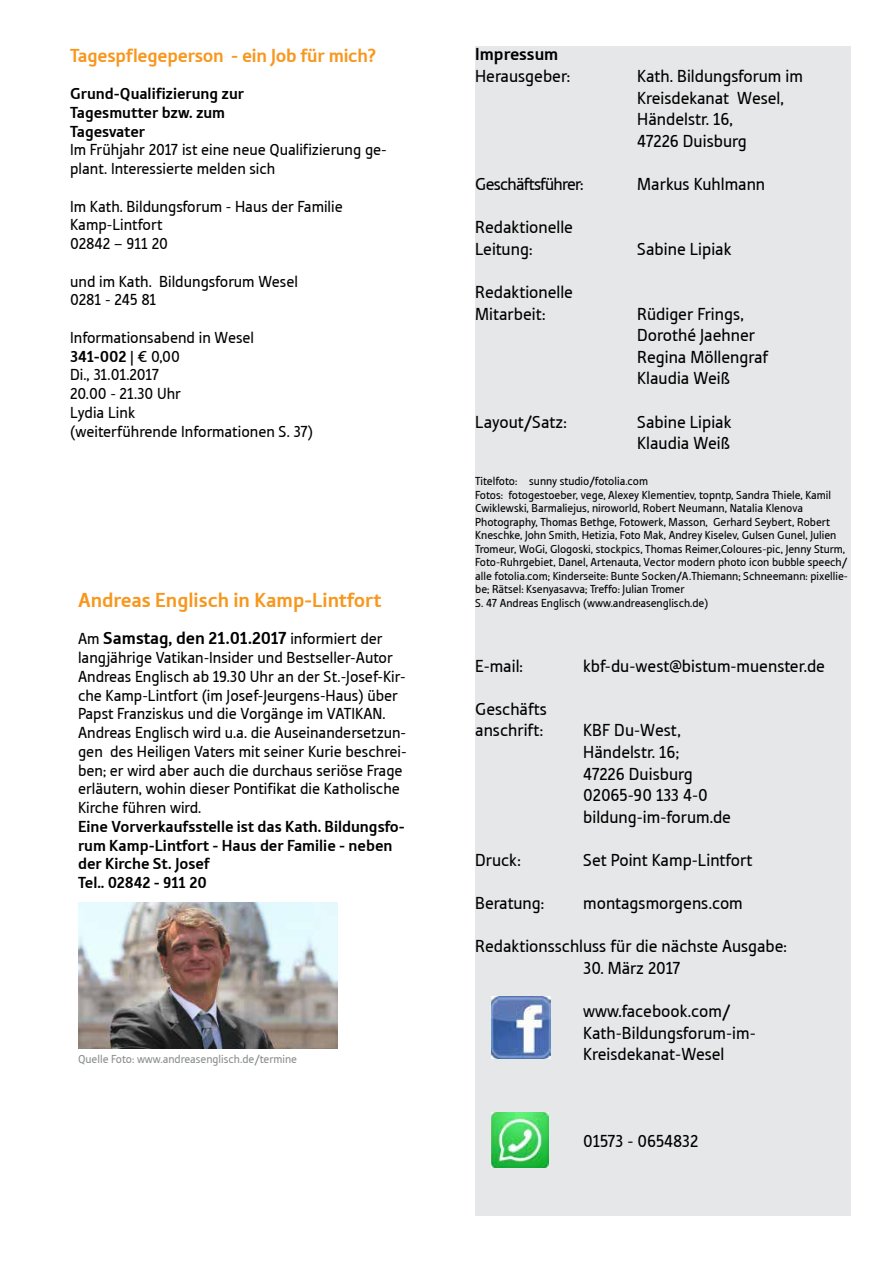
<style>
.page{position:relative;width:893px;height:1263px;background:#fff}
.page>*{position:absolute;margin:0;border:0;box-sizing:border-box;transform-origin:0 0}
.t1{font:21px "Tabula ITCTT Bold";color:#f8971d}
.t2{font:19.5px "Tabula ITCTT Bold";letter-spacing:-.01em;color:#f8971d}
.t3{font:18px/21.6px "Tabula ITCTT Book";color:#000}
.t4{font:18px "Tabula ITCTT Bold";color:#000}
.t5{font:18px "Tabula ITCTT Book";letter-spacing:-.04em;color:#000}
.t6{font:16.5px/18.8px "Tabula ITCTT Book";color:#000}
.t7{font:16.5px/18.8px "Tabula ITCTT Bold";color:#000}
.t8{font:12px/13.5px "Tabula ITCTT Book";color:#000}
.t9{font:12px "Tabula ITCTT Book";color:#8b8e90}
.s1{font-family:"Tabula ITCTT Book"}
.s2{font-family:"Tabula ITCTT Book";font-size:16.5px}
</style>
<div class="page">
<img style="left:78px;top:902px;width:259px;height:147px">
<div style="left:475px;top:47px;width:375px;height:1169px;background:#e6e7e8"></div>
<img style="left:492px;top:997px;width:59px;height:62px">
<img style="left:492px;top:1112px;width:56px;height:56px">
<p class="t2" style="left:70px;top:44px;width:307px">Tagespflegeperson - ein Job für mich?</p>
<p class="t7" style="left:70px;top:84px;width:176px">Grund-Qualifizierung zur<br>Tagesmutter bzw. zum<br>Tagesvater</p>
<p class="t6" style="left:70px;top:140px;width:318px">Im Frühjahr 2017 ist eine neue Qualifizierung ge&shy;plant. Interessierte melden sich</p>
<p class="t6" style="left:70px;top:197px;width:274px">Im Kath. Bildungsforum - Haus der Familie<br>Kamp-Lintfort<br>02842 – 911 20</p>
<p class="t6" style="left:70px;top:272px;width:229px">und im Kath. Bildungsforum Wesel<br>0281 - 245 81</p>
<p class="t6" style="left:70px;top:328px;width:185px">Informationsabend in Wesel</p>
<p class="t7" style="left:70px;top:347px;width:111px">341-002 <span class="s1">| € 0,00</span></p>
<p class="t6" style="left:70px;top:365px;width:244px">Di., 31.01.2017<br>20.00 - 21.30 Uhr<br>Lydia Link<br>(weiterführende Informationen S. 37)</p>
<p class="t1" style="left:78px;top:587px;width:305px">Andreas Englisch in Kamp-Lintfort</p>
<p class="t4" style="left:78px;top:628px;width:306px"><span class="s2">Am</span> Samstag, den 21.01.2017 <span class="s2">informiert der</span></p>
<p class="t6" style="left:78px;top:648px;width:329px">langjährige Vatikan-Insider und Bestseller-Autor Andreas Englisch ab 19.30 Uhr an der St.-Josef-Kir&shy;che Kamp-Lintfort (im Josef-Jeurgens-Haus) über Papst Franziskus und die Vorgänge im VATIKAN</p>
<p class="t6" style="left:78px;top:704px;width:330px;text-indent:304px">.<br>Andreas Englisch wird u.a. die Auseinandersetzun&shy;gen des Heiligen Vaters mit seiner Kurie beschrei&shy;ben; er wird aber auch die durchaus seriöse Frage erläutern, wohin dieser Pontifikat die Katholische Kirche führen wird.</p>
<p class="t7" style="left:78px;top:817px;width:328px">Eine Vorverkaufsstelle ist das Kath. Bildungsfo&shy;rum Kamp-Lintfort - Haus der Familie - neben der Kirche St. Josef<br>Tel.. 02842 - 911 20</p>
<p class="t9" style="left:78px;top:1052px;width:221px">Quelle Foto: www.andreasenglisch.de/termine</p>
<p class="t4" style="left:475px;top:44px;width:85px">Impressum</p>
<p class="t3" style="left:475px;top:65px;width:124px">Herausgeber: K</p>
<p class="t3" style="left:646px;top:65px;width:158px">ath. Bildungsforum im</p>
<p class="t3" style="left:475px;top:87px;width:44px">K</p>
<p class="t3" style="left:646px;top:87px;width:139px">reisdekanat Wesel,</p>
<p class="t3" style="left:475px;top:108px;width:44px">H</p>
<p class="t3" style="left:637px;top:108px;width:111px;text-align:center">ändelstr. 16,<br>47226 Duisburg</p>
<p class="t5" style="left:475px;top:174px;width:143px">Geschäftsführer: M</p>
<p class="t3" style="left:651px;top:173px;width:115px">arkus Kuhlmann</p>
<p class="t3" style="left:475px;top:216px;width:99px">Redaktionelle<br>Leitung:</p>
<p class="t3" style="left:637px;top:238px;width:96px">Sabine Lipiak</p>
<p class="t3" style="left:475px;top:281px;width:105px">Redaktionelle<br>Mitarbeit: R</p>
<p class="t3" style="left:647px;top:303px;width:98px">üdiger Frings,</p>
<p class="t3" style="left:475px;top:324px;width:44px">D</p>
<p class="t3" style="left:648px;top:324px;width:109px">orothé Jaehner</p>
<p class="t3" style="left:475px;top:346px;width:44px">R</p>
<p class="t3" style="left:647px;top:346px;width:123px">egina Möllengraf</p>
<p class="t3" style="left:475px;top:367px;width:44px">K</p>
<p class="t3" style="left:646px;top:367px;width:85px">laudia Weiß</p>
<p class="t3" style="left:475px;top:411px;width:93px">Layout/Satz:</p>
<p class="t3" style="left:637px;top:411px;width:96px">Sabine Lipiak</p>
<p class="t3" style="left:475px;top:432px;width:44px">K</p>
<p class="t3" style="left:646px;top:432px;width:85px">laudia Weiß</p>
<p class="t8" style="left:475px;top:474px;width:374px">Titelfoto: sunny studio/fotolia.com<br>Fotos: fotogestoeber, vege, Alexey Klementiev, topntp, Sandra Thiele, Kamil Cwiklewski, Barmaliejus, niroworld, Robert Neumann, Natalia Klenova Photography, Thomas Bethge, Fotowerk, Masson, Gerhard Seybert, Robert Kneschke, John Smith, Hetizia, Foto Mak, Andrey Kiselev, Gulsen Gunel, Julien Tromeur, WoGi, Glogoski, stockpics, Thomas Reimer,Coloures-pic, Jenny Sturm, Foto-Ruhrgebiet, Danel, Artenauta, Vector modern photo icon bubble speech/ alle fotolia.com; Kinderseite: Bunte Socken/A.Thiemann; Schneemann: pixellie&shy;be; Rätsel: Ksenyasavva; Treffo: Julian Tromer<br>S. 47 Andreas Englisch (www.andreasenglisch.de)</p>
<p class="t3" style="left:475px;top:655px;width:49px">E-mail:</p>
<p class="t3" style="left:583px;top:655px;width:243px">kbf-du-west@bistum-muenster.de</p>
<p class="t3" style="left:475px;top:698px;width:86px">Geschäfts anschrift: KBF</p>
<p class="t3" style="left:614px;top:719px;width:68px">Du-West,</p>
<p class="t3" style="left:583px;top:741px;width:149px;text-indent:11px">ändelstr. 16;<br>47226 Duisburg<br>02065-90 133 4-0 bildung-im-forum.de</p>
<p class="t3" style="left:475px;top:741px;width:41px">H</p>
<p class="t3" style="left:475px;top:849px;width:47px">Druck:</p>
<p class="t3" style="left:583px;top:849px;width:171px">Set Point Kamp-Lintfort</p>
<p class="t3" style="left:475px;top:892px;width:71px">Beratung:</p>
<p class="t3" style="left:583px;top:892px;width:161px">montagsmorgens.com</p>
<p class="t3" style="left:475px;top:935px;width:313px">Redaktionsschluss für die nächste Ausgabe:</p>
<p class="t3" style="left:583px;top:957px;width:99px">30. März 2017</p>
<p class="t3" style="left:583px;top:1000px;width:149px">www.facebook.com/</p>
<p class="t3" style="left:475px;top:1022px;width:40px">K</p>
<p class="t3" style="left:592px;top:1022px;width:165px">ath-Bildungsforum-im-</p>
<p class="t3" style="left:475px;top:1043px;width:40px">K</p>
<p class="t3" style="left:592px;top:1043px;width:134px">reisdekanat-Wesel</p>
<p class="t3" style="left:583px;top:1130px;width:117px">01573 - 0654832</p>
</div>
